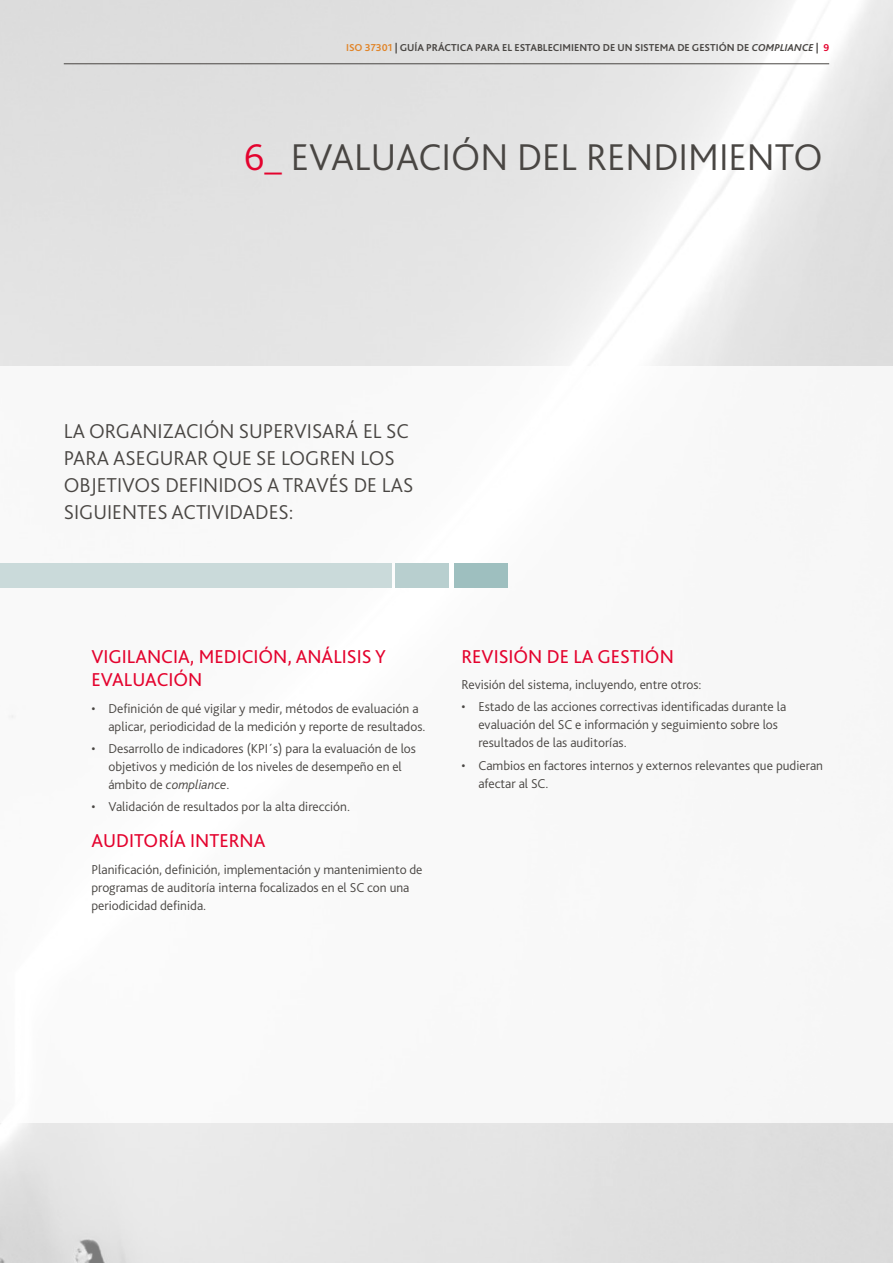
<style>
.page{position:relative;width:893px;height:1263px;background:#fff}
.page>*{position:absolute;margin:0;border:0;box-sizing:border-box;transform-origin:0 0}
.t1{font:300 39px "Bliss Pro";color:#494643}
.t2{font:300 21px/27px "Bliss Pro";color:#494643}
.t3{font:19.5px/23.4px "Bliss Pro";color:#e4032e}
.t4{font:300 13.5px/18px "Bliss Pro";color:#494643}
.t5{font:700 10.5px "Bliss Pro";color:#494643}
.s1{color:#e1852a}
.s2{font-style:italic}
.s3{color:#e4032e}
</style>
<div class="page">
<hr style="left:64px;top:63px;width:765px;height:1px;background:#494643">
<div style="left:0;top:563px;width:391px;height:24px;background:#cadada"></div>
<div style="left:395px;top:563px;width:54px;height:24px;background:#b8cfcf"></div>
<div style="left:454px;top:563px;width:53px;height:24px;background:#9ebfbf"></div>
<p class="t5" style="left:346px;top:40px;width:485px"><span class="s1">ISO 37301</span> | GUÍA PRÁCTICA PARA EL ESTABLECIMIENTO DE UN SISTEMA DE GESTIÓN DE <span class="s2">COMPLIANCE</span> | <span class="s3">9</span></p>
<h1 class="t1" style="left:244px;top:133px;width:580px"><span class="s3">6_</span> EVALUACIÓN DEL RENDIMIENTO</h1>
<h2 class="t2" style="left:64px;top:417px;width:351px">LA ORGANIZACIÓN SUPERVISARÁ EL SC<br>PARA ASEGURAR QUE SE LOGREN LOS<br>OBJETIVOS DEFINIDOS A TRAVÉS DE LAS<br>SIGUIENTES ACTIVIDADES:</h2>
<h3 class="t3" style="left:91px;top:644px;width:296px">VIGILANCIA, MEDICIÓN, ANÁLISIS Y<br>EVALUACIÓN</h3>
<p class="t4" style="left:108px;top:699px;width:319px;text-indent:-17px">• Definición de qué vigilar y medir, métodos de evaluación a aplicar, periodicidad de la medición y reporte de resultados.</p>
<p class="t4" style="left:108px;top:739px;width:309px;text-indent:-17px">• Desarrollo de indicadores (KPI´s) para la evaluación de los objetivos y medición de los niveles de desempeño en el ámbito de <span class="s2">compliance</span>.</p>
<p class="t4" style="left:91px;top:797px;width:260px">• Validación de resultados por la alta dirección.</p>
<h3 class="t3" style="left:91px;top:828px;width:176px">AUDITORÍA INTERNA</h3>
<p class="t4" style="left:91px;top:860px;width:333px">Planificación, definición, implementación y mantenimiento de programas de auditoría interna focalizados en el SC con una periodicidad definida.</p>
<h3 class="t3" style="left:461px;top:644px;width:214px">REVISIÓN DE LA GESTIÓN</h3>
<p class="t4" style="left:461px;top:675px;width:242px">Revisión del sistema, incluyendo, entre otros:</p>
<p class="t4" style="left:478px;top:697px;width:309px;text-indent:-17px">• Estado de las acciones correctivas identificadas durante la evaluación del SC e información y seguimiento sobre los resultados de las auditorías.</p>
<p class="t4" style="left:478px;top:756px;width:346px;text-indent:-17px">• Cambios en factores internos y externos relevantes que pudieran afectar al SC.</p>
</div>
